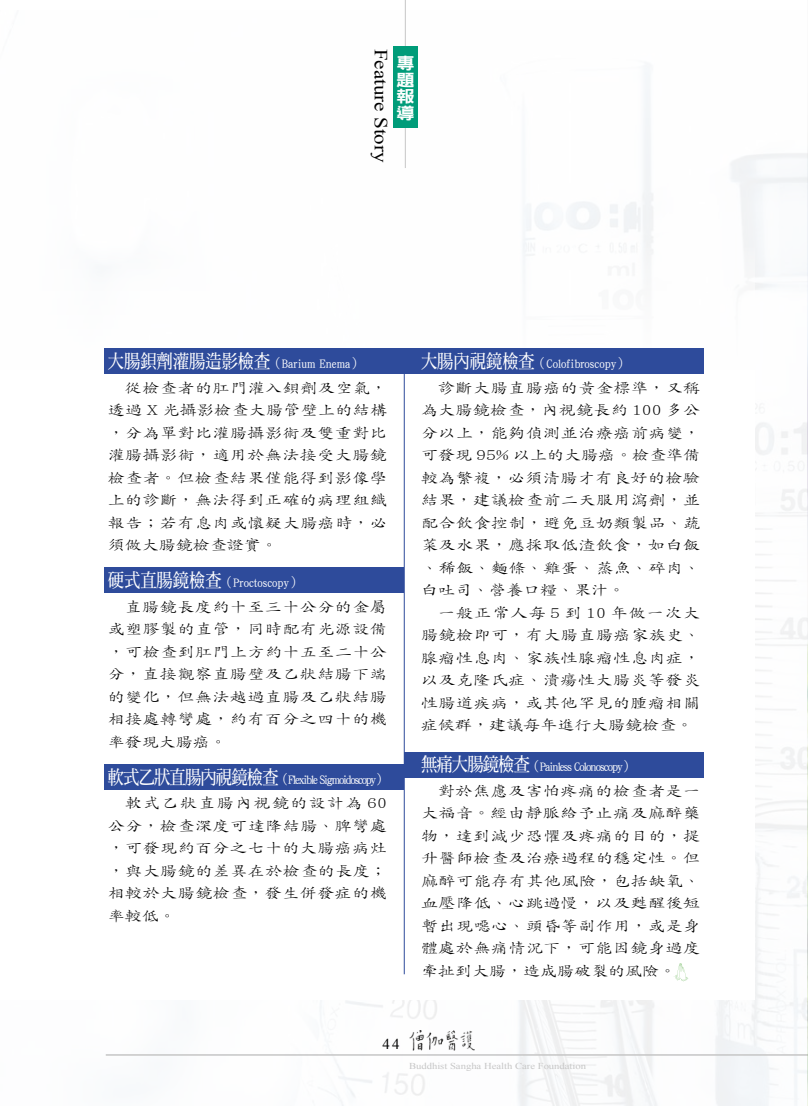
<style>
.page{position:relative;width:808px;height:1106px;background:#fff}
.page>*{position:absolute;margin:0;border:0;box-sizing:border-box;transform-origin:0 0}
.t1{font:18.45px "Times New Roman";color:#000;scale:1.14 1}
.t2{font:16.5px/16.5px "DF Hei Std W9";color:#fff;text-align:justify;scale:1.14 1}
.t3{font:14.85px "Times New Roman";color:#000}
.t4{font:14.4px/22.5px "DF Kai Shu Std W3";letter-spacing:.03em;color:#000;text-align:justify;scale:1.18 1}
.t5{font:13.5px "DF Ming Std W7";color:#fff;scale:.85 1}
.t6{font:13.5px "DF Ming Std W7";letter-spacing:-.105em;color:#fff;scale:.85 1}
.t7{font:13.5px "DF Ming Std W7";letter-spacing:-.08em;color:#fff;scale:.85 1}
.t8{font:9px "Times New Roman";color:#c6c6c6;scale:1.18 1}
.s1{font-size:19.2px}
</style>
<div class="page">
<img style="left:105px;top:11px;width:702px;height:1095px">
<img style="left:409px;top:1030px;width:65px;height:20px">
<hr style="left:106px;top:1054px;width:702px;height:1px;background:#c6c6c6">
<hr style="left:405px;top:0;width:1px;height:168px;background:#c6c6c6">
<div style="left:393px;top:46px;width:24px;height:82px;background:#009c79"></div>
<img style="left:807px;top:149px;width:1px;height:955px">
<div style="left:782px;top:206px;width:26px;height:820px;background:#fff"></div>
<div style="left:0;top:187px;width:755px;height:812px;background:#fff"></div>
<svg style="left:674px;top:963px;width:14px;height:18px"></svg>
<div style="left:105px;top:348px;width:299px;height:25px;background:#2e4b9b"></div>
<div style="left:105px;top:568px;width:299px;height:25px;background:#2e4b9b"></div>
<div style="left:105px;top:764px;width:299px;height:25px;background:#2e4b9b"></div>
<div style="left:404px;top:752px;width:299px;height:26px;background:#2e4b9b"></div>
<div style="left:404px;top:348px;width:299px;height:25px;background:#2e4b9b"></div>
<hr style="left:404px;top:350px;width:1px;height:624px;background:#2e4b9b">
<p class="t1" style="left:394px;top:49px;width:101px;rotate:90deg">Feature Story</p>
<p class="t2" style="left:396px;top:55px;width:17px">專題報導</p>
<p class="t5" style="left:108px;top:356px;width:301px"><span class="s1">大腸鋇劑灌腸造影檢查</span>（Barium Enema）</p>
<p class="t4" style="left:108px;top:376px;width:238px;text-indent:17px">從檢查者的肛門灌入鋇劑及空氣，透過 X 光攝影檢查大腸管壁上的結構，分為單對比灌腸攝影術及雙重對比灌腸攝影術，適用於無法接受大腸鏡檢查者。但檢查結果僅能得到影像學上的診斷，無法得到正確的病理組織報告；若有息肉或懷疑大腸癌時，必須做大腸鏡檢查證實。</p>
<p class="t5" style="left:108px;top:575px;width:229px"><span class="s1">硬式直腸鏡檢查</span>（Proctoscopy）</p>
<p class="t4" style="left:108px;top:595px;width:238px;text-indent:17px">直腸鏡長度約十至三十公分的金屬或塑膠製的直管，同時配有光源設備，可檢查到肛門上方約十五至二十公分，直接觀察直腸壁及乙狀結腸下端的變化，但無法越過直腸及乙狀結腸相接處轉彎處，約有百分之四十的機率發現大腸癌。</p>
<p class="t6" style="left:108px;top:771px;width:330px"><span class="s1">軟式乙狀直腸內視鏡檢查</span>（Flexible Sigmoidoscopy）</p>
<p class="t4" style="left:108px;top:791px;width:238px;text-indent:17px">軟式乙狀直腸內視鏡的設計為 60公分，檢查深度可達降結腸、脾彎處，可發現約百分之七十的大腸癌病灶，與大腸鏡的差異在於檢查的長度；相較於大腸鏡檢查，發生併發症的機率較低。</p>
<p class="t5" style="left:421px;top:356px;width:245px"><span class="s1">大腸內視鏡檢查</span>（Colofibroscopy）</p>
<p class="t4" style="left:421px;top:376px;width:238px;text-indent:17px">診斷大腸直腸癌的黃金標準，又稱為大腸鏡檢查，內視鏡長約 100 多公分以上，能夠偵測並治療癌前病變，可發現 95% 以上的大腸癌。檢查準備較為繁複，必須清腸才有良好的檢驗結果，建議檢查前二天服用瀉劑，並配合飲食控制，避免豆奶類製品、蔬菜及水果，應採取低渣飲食，如白飯、稀飯、麵條、雞蛋、蒸魚、碎肉、白吐司、營養口糧、果汁。</p>
<p class="t4" style="left:421px;top:601px;width:238px;text-indent:17px">一般正常人每 5 到 10 年做一次大腸鏡檢即可，有大腸直腸癌家族史、腺瘤性息肉、家族性腺瘤性息肉症，以及克隆氏症、潰瘍性大腸炎等發炎性腸道疾病，或其他罕見的腫瘤相關症候群，建議每年進行大腸鏡檢查。</p>
<p class="t7" style="left:421px;top:759px;width:252px"><span class="s1">無痛大腸鏡檢查</span>（Painless Colonoscopy）</p>
<p class="t4" style="left:421px;top:779px;width:238px;text-indent:17px">對於焦慮及害怕疼痛的檢查者是一大福音。經由靜脈給予止痛及麻醉藥物，達到減少恐懼及疼痛的目的，提升醫師檢查及治療過程的穩定性。但麻醉可能存有其他風險，包括缺氧、血壓降低、心跳過慢，以及甦醒後短暫出現噁心、頭昏等副作用，或是身體處於無痛情況下，可能因鏡身過度牽扯到大腸，造成腸破裂的風險。</p>
<p class="t3" style="left:382px;top:1034px;width:19px">44</p>
<p class="t8" style="left:409px;top:1059px;width:152px">Buddhist Sangha Health Care Foundation</p>
</div>
